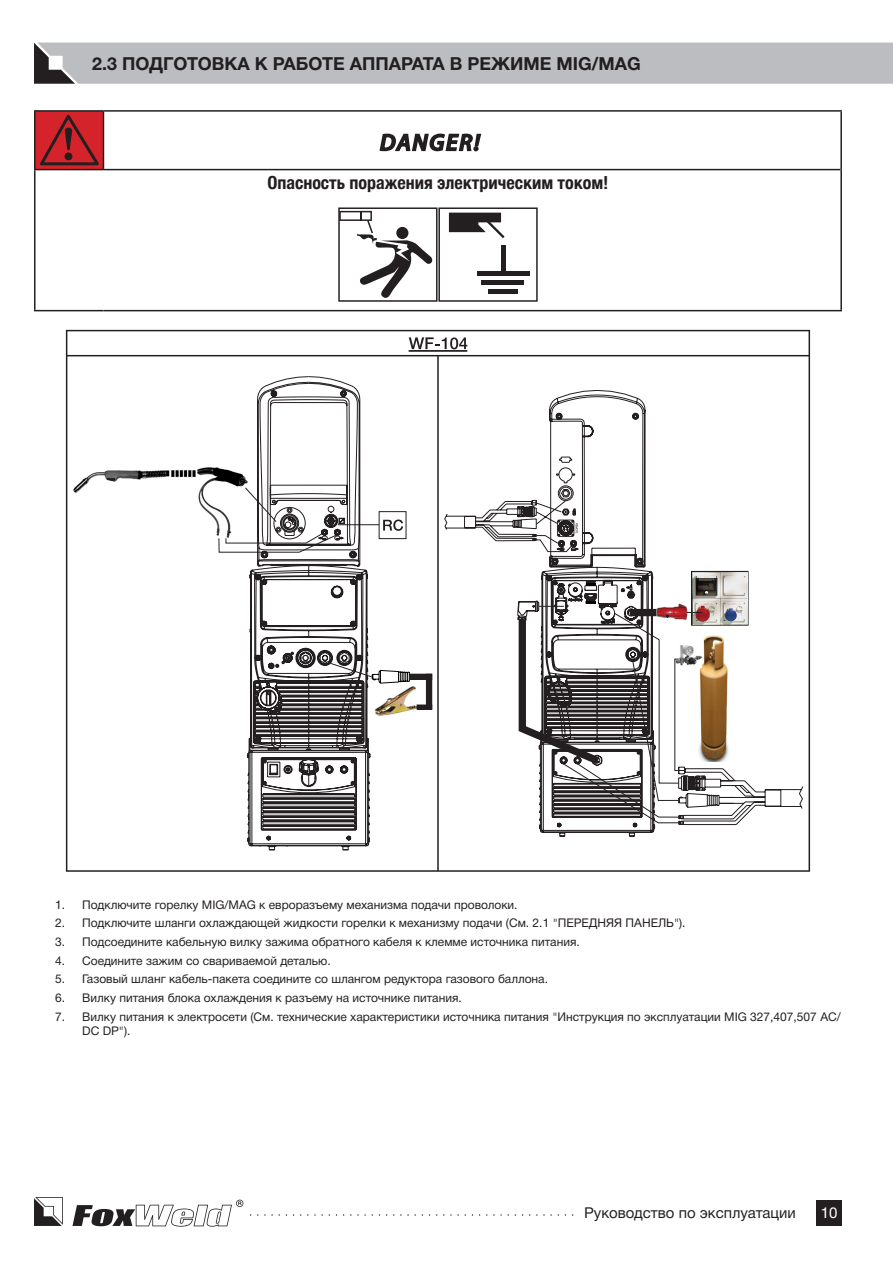
<style>
.page{position:relative;width:893px;height:1263px;background:#fff}
.page>*{position:absolute;margin:0;border:0;box-sizing:border-box;transform-origin:0 0}
.t1{font:700 18px "Helvetica Neue Cyr";color:#231f20}
.t2{font:700 condensed 18px "Helvetica Neue LTCYR";color:#231f20}
.основной_абзац{font:15px "Helvetica Neue Cyr";color:#231f20}
.основной_абзац-2{font:15px "Helvetica Neue Cyr";color:#fff}
.t3{font:12px/14.4px "Helvetica Neue Cyr";color:#231f20}
</style>
<div class="page">
<svg style="left:250px;top:1214px;width:323px;height:1px"></svg>
<div style="left:816px;top:1200px;width:26px;height:25px;background:#231f20"></div>
<svg style="left:34px;top:1197px;width:29px;height:29px"></svg>
<svg style="left:72px;top:1199px;width:171px;height:27px"></svg>
<div style="left:34px;top:43px;width:859px;height:41px;background:#bcbdc0"></div>
<svg style="left:36px;top:112px;width:67px;height:57px"></svg>
<svg style="left:40px;top:114px;width:59px;height:51px;background:#b12228"></svg>
<div style="left:65px;top:152px;width:7px;height:8px;background:#231f20;border-radius:50%"></div>
<svg style="left:379px;top:133px;width:103px;height:38px"></svg>
<hr style="left:34px;top:110px;width:69px;height:2px;background:#231f20">
<hr style="left:34px;top:112px;width:2px;height:57px;background:#231f20">
<hr style="left:103px;top:110px;width:739px;height:2px;background:#231f20">
<hr style="left:103px;top:112px;width:1px;height:57px;background:#231f20">
<hr style="left:840px;top:112px;width:2px;height:58px;background:#231f20">
<hr style="left:34px;top:169px;width:69px;height:1px;background:#231f20">
<hr style="left:103px;top:169px;width:737px;height:1px;background:#231f20">
<hr style="left:34px;top:170px;width:2px;height:140px;background:#231f20">
<hr style="left:840px;top:170px;width:2px;height:140px;background:#231f20">
<hr style="left:34px;top:310px;width:69px;height:1px;background:#231f20">
<hr style="left:103px;top:310px;width:739px;height:1px;background:#231f20">
<svg style="left:360px;top:207px;width:178px;height:95px"></svg>
<hr style="left:66px;top:330px;width:372px;height:1px;background:#231f20">
<svg style="left:66px;top:331px;width:1px;height:24px"></svg>
<hr style="left:438px;top:330px;width:372px;height:1px;background:#231f20">
<hr style="left:808px;top:331px;width:2px;height:24px;background:#231f20">
<hr style="left:66px;top:355px;width:372px;height:1px;background:#231f20">
<hr style="left:66px;top:356px;width:1px;height:514px;background:#231f20">
<hr style="left:438px;top:355px;width:372px;height:1px;background:#231f20">
<hr style="left:437px;top:356px;width:2px;height:514px;background:#231f20">
<hr style="left:808px;top:356px;width:2px;height:514px;background:#231f20">
<hr style="left:66px;top:870px;width:372px;height:2px;background:#231f20">
<hr style="left:438px;top:870px;width:372px;height:2px;background:#231f20">
<hr style="left:409px;top:350px;width:58px;height:2px;background:#231f20">
<svg style="left:409px;top:337px;width:58px;height:12px"></svg>
<img style="left:73px;top:467px;width:145px;height:69px">
<svg style="left:257px;top:110px;width:103px;height:247px"></svg>
<img style="left:410px;top:686px;width:8px;height:25px">
<div style="left:417px;top:705px;width:15px;height:4px;border:1px solid #231f20"></div>
<div style="left:409px;top:674px;width:23px;height:5px;background:#231f20"></div>
<div style="left:426px;top:674px;width:6px;height:35px;background:#231f20"></div>
<svg style="left:218px;top:376px;width:192px;height:474px"></svg>
<img style="left:680px;top:603px;width:11px;height:17px">
<div style="left:691px;top:571px;width:57px;height:54px;border:1px solid #231f20"></div>
<img style="left:692px;top:572px;width:55px;height:52px">
<svg style="left:687px;top:612px;width:15px;height:1px"></svg>
<img style="left:703px;top:636px;width:21px;height:22px">
<img style="left:680px;top:645px;width:22px;height:13px">
<svg style="left:678px;top:658px;width:125px;height:167px"></svg>
<svg style="left:655px;top:603px;width:25px;height:221px"></svg>
<svg style="left:444px;top:390px;width:211px;height:446px"></svg>
<p class="t1" style="left:92px;top:53px;width:550px">2.3 ПОДГОТОВКА К РАБОТЕ АППАРАТА В РЕЖИМЕ MIG/MAG</p>
<p class="t2" style="left:267px;top:172px;width:343px">Опасность поражения электрическим током!</p>
<p class="t3" style="left:55px;top:897px;width:464px">1. Подключите горелку MIG/MAG к евроразъему механизма подачи проволоки.</p>
<p class="t3" style="left:55px;top:916px;width:632px">2. Подключите шланги охлаждающей жидкости горелки к механизму подачи (См. 2.1 "ПЕРЕДНЯЯ ПАНЕЛЬ").</p>
<p class="t3" style="left:55px;top:935px;width:526px">3. Подсоедините кабельную вилку зажима обратного кабеля к клемме источника питания.</p>
<p class="t3" style="left:55px;top:953px;width:277px">4. Соедините зажим со свариваемой деталью.</p>
<p class="t3" style="left:55px;top:972px;width:494px">5. Газовый шланг кабель-пакета соедините со шлангом редуктора газового баллона.</p>
<p class="t3" style="left:55px;top:991px;width:408px">6. Вилку питания блока охлаждения к разъему на источнике питания.</p>
<p class="t3" style="left:82px;top:1009px;width:760px;text-indent:-27px">7. Вилку питания к электросети (См. технические характеристики источника питания "Инструкция по эксплуатации MIG 327,407,507 AC/<br>DC DP").</p>
<p class="основной_абзац" style="left:584px;top:1204px;width:213px">Руководство по эксплуатации</p>
<p class="основной_абзац-2" style="left:821px;top:1204px;width:18px">10</p>
</div>
